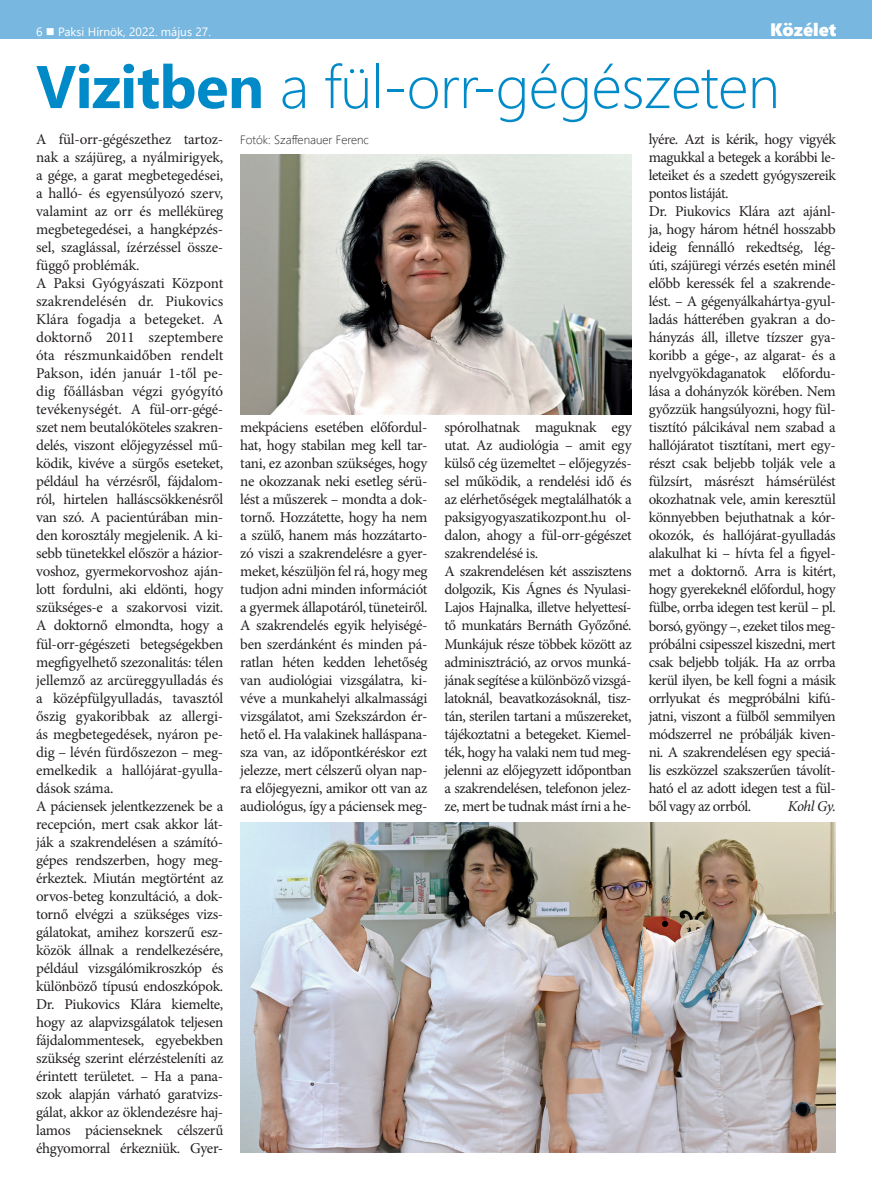
<style>
.page{position:relative;width:872px;height:1200px;background:#fff}
.page>*{position:absolute;margin:0;border:0;box-sizing:border-box;transform-origin:0 0}
.t1{font:300 60px "Segoe UI";letter-spacing:-.01em;color:#008ac8}
.t2{font:18px "Segoe UI Black";color:#fff}
.t3{font:15px/18px "Minion Pro";letter-spacing:-.02em;color:#231f20}
.t4{font:italic 15px "Minion Pro";letter-spacing:-.035em;color:#231f20}
.t5{font:12px "Segoe UI";color:#fff}
.t6{font:300 12px "Segoe UI";color:#231f20}
.s1{font-weight:700}
</style>
<div class="page">
<div style="left:0;top:0;width:872px;height:38px;background:#77b7e0"></div>
<img style="left:240px;top:822px;width:596px;height:330px">
<img style="left:240px;top:154px;width:391px;height:260px">
<p class="t2" style="left:770px;top:17px;width:68px">Közélet</p>
<h1 class="t1" style="left:36px;top:30px;width:745px"><span class="s1">Vizitben</span> a fül-orr-gégészeten</h1>
<p class="t3" style="left:36px;top:130px;width:189px">A fül-orr-gégészethez tartoz&shy;nak a szájüreg, a nyálmirigyek, a gége, a garat megbetegedései, a halló- és egyensúlyozó szerv, valamint az orr és melléküreg megbetegedései, a hangképzés&shy;sel, szaglással, ízérzéssel össze&shy;függő problémák.<br>A Paksi Gyógyászati Központ szakrendelésén dr. Piukovics<br>Klára fogadja a betegeket. A doktornő 2011 szeptembere óta részmunkaidőben rendelt<br>Pakson, idén január 1-től pe&shy;dig főállásban végzi gyógyító tevékenységét. A fül-orr-gégé&shy;szet nem beutalóköteles szakren&shy;delés, viszont előjegyzéssel mű&shy;ködik, kivéve a sürgős eseteket, például ha vérzésről, fájdalom&shy;ról, hirtelen halláscsökkenésről van szó. A pacientúrában min&shy;den korosztály megjelenik. A ki&shy;sebb tünetekkel először a házior&shy;voshoz, gyermekorvoshoz aján&shy;lott fordulni, aki eldönti, hogy szükséges-e a szakorvosi vizit.<br>A doktornő elmondta, hogy a fül-orr-gégészeti betegségekben megfigyelhető szezonalitás: télen jellemző az arcüreggyulladás és a középfülgyulladás, tavasztól őszig gyakoribbak az allergi&shy;ás megbetegedések, nyáron pe&shy;dig – lévén fürdőszezon – meg&shy;emelkedik a hallójárat-gyulla&shy;dások száma.<br>A páciensek jelentkezzenek be a recepción, mert csak akkor lát&shy;ják a szakrendelésen a számító&shy;gépes rendszerben, hogy meg&shy;érkeztek. Miután megtörtént az orvos-beteg konzultáció, a dok&shy;tornő elvégzi a szükséges vizs&shy;gálatokat, amihez korszerű esz&shy;közök állnak a rendelkezésére, például vizsgálómikroszkóp és különböző típusú endoszkópok.<br>Dr. Piukovics Klára kiemelte, hogy az alapvizsgálatok teljesen fájdalommentesek, egyebekben szükség szerint elérzésteleníti az érintett területet. – Ha a pana&shy;szok alapján várható garatvizs&shy;gálat, akkor az öklendezésre haj&shy;lamos pácienseknek célszerű éhgyomorral érkezniük. Gyer-</p>
<p class="t5" style="left:36px;top:20px;width:176px">6 ■ Paksi Hírnök, 2022. május 27.</p>
<p class="t3" style="left:648px;top:130px;width:189px">lyére. Azt is kérik, hogy vigyék magukkal a betegek a korábbi le&shy;leteiket és a szedett gyógyszereik pontos listáját.<br>Dr. Piukovics Klára azt ajánl&shy;ja, hogy három hétnél hosszabb ideig fennálló rekedtség, lég&shy;úti, szájüregi vérzés esetén minél előbb keressék fel a szakrende&shy;lést. – A gégenyálkahártya-gyul&shy;ladás hátterében gyakran a do&shy;hányzás áll, illetve tízszer gya&shy;koribb a gége-, az algarat- és a nyelvgyökdaganatok előfordu&shy;lása a dohányzók körében. Nem győzzük hangsúlyozni, hogy fül&shy;tisztító pálcikával nem szabad a hallójáratot tisztítani, mert egy&shy;részt csak beljebb tolják vele a fülzsírt, másrészt hámsérülést okozhatnak vele, amin keresztül könnyebben bejuthatnak a kór&shy;okozók, és hallójárat-gyulladás alakulhat ki – hívta fel a figyel&shy;met a doktornő. Arra is kitért, hogy gyerekeknél előfordul, hogy fülbe, orrba idegen test kerül – pl. borsó, gyöngy –, ezeket tilos meg&shy;próbálni csipesszel kiszedni, mert csak beljebb tolják. Ha az orrba kerül ilyen, be kell fogni a másik orrlyukat és megpróbálni kifú&shy;jatni, viszont a fülből semmilyen módszerrel ne próbálják kiven&shy;ni. A szakrendelésen egy speciá&shy;lis eszközzel szakszerűen távolít&shy;ható el az adott idegen test a fül&shy;ből vagy az orrból.</p>
<p class="t6" style="left:240px;top:128px;width:130px">Fotók: Szaffenauer Ferenc</p>
<p class="t3" style="left:240px;top:418px;width:189px;text-align:justify">mekpáciens esetében előfordul&shy;hat, hogy stabilan meg kell tar&shy;tani, ez azonban szükséges, hogy ne okozzanak neki esetleg sérü&shy;lést a műszerek – mondta a dok&shy;tornő. Hozzátette, hogy ha nem a szülő, hanem más hozzátarto&shy;zó viszi a szakrendelésre a gyer&shy;meket, készüljön fel rá, hogy meg tudjon adni minden információt a gyermek állapotáról, tüneteiről.<br>A szakrendelés egyik helyiségé&shy;ben szerdánként és minden pá&shy;ratlan héten kedden lehetőség van audiológiai vizsgálatra, ki&shy;véve a munkahelyi alkalmassági vizsgálatot, ami Szekszárdon ér&shy;hető el. Ha valakinek halláspana&shy;sza van, az időpontkéréskor ezt jelezze, mert célszerű olyan nap&shy;ra előjegyezni, amikor ott van az audiológus, így a páciensek meg-</p>
<p class="t3" style="left:444px;top:418px;width:189px">spórolhatnak maguknak egy utat. Az audiológia – amit egy külső cég üzemeltet – előjegyzés&shy;sel működik, a rendelési idő és az elérhetőségek megtalálhatók a paksigyogyaszatikozpont.hu ol&shy;dalon, ahogy a fül-orr-gégészet szakrendelésé is.<br>A szakrendelésen két asszisztens dolgozik, Kis Ágnes és Nyulasi-<br>Lajos Hajnalka, illetve helyettesí&shy;tő munkatárs Bernáth Győzőné.<br>Munkájuk része többek között az adminisztráció, az orvos munká&shy;jának segítése a különböző vizsgá&shy;latoknál, beavatkozásoknál, tisz&shy;tán, sterilen tartani a műszereket, tájékoztatni a betegeket. Kiemel&shy;ték, hogy ha valaki nem tud meg&shy;jelenni az előjegyzett időpontban a szakrendelésen, telefonon jelez&shy;ze, mert be tudnak mást írni a he-</p>
<p class="t4" style="left:788px;top:795px;width:49px">Kohl Gy.</p>
</div>
